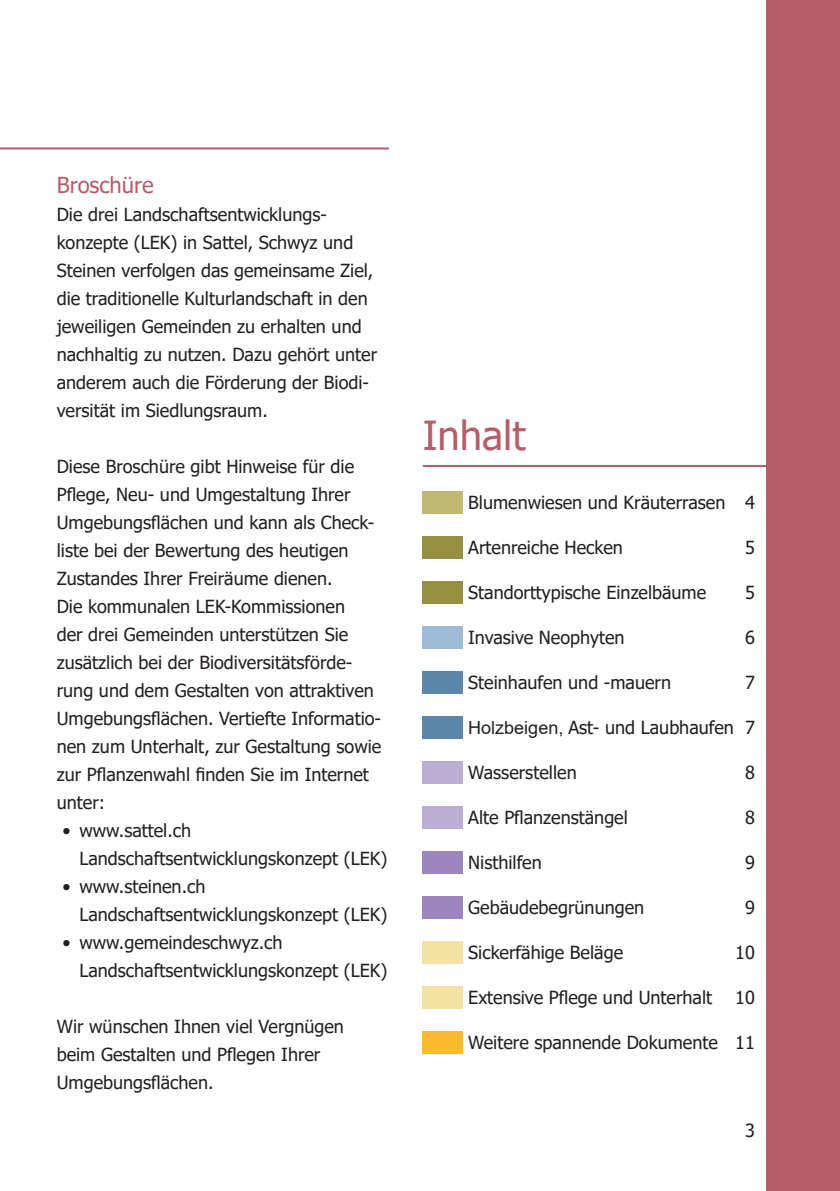
<style>
.page{position:relative;width:840px;height:1191px;background:#fff}
.page>*{position:absolute;margin:0;border:0;box-sizing:border-box;transform-origin:0 0}
.t1{font:40px "Tahoma";color:#b75d6a}
.t2{font:22px "Tahoma";color:#b75d6a}
.t3{font:18px/28px "Tahoma";color:#231f20}
.s1{font-family:"Arial"}
</style>
<div class="page">
<div style="left:765px;top:0;width:74px;height:1191px;background:#b75d6a"></div>
<hr style="left:0;top:147px;width:388px;height:2px;background:#b75d6a">
<hr style="left:422px;top:465px;width:343px;height:2px;background:#b75d6a">
<div style="left:422px;top:491px;width:41px;height:22px;background:#c0b873"></div>
<div style="left:422px;top:536px;width:41px;height:22px;background:#968f3f"></div>
<div style="left:422px;top:581px;width:41px;height:23px;background:#968f3f"></div>
<div style="left:422px;top:626px;width:41px;height:23px;background:#9dbbd7"></div>
<div style="left:422px;top:716px;width:41px;height:23px;background:#5b85a9"></div>
<div style="left:422px;top:761px;width:41px;height:23px;background:#bbaed4"></div>
<div style="left:422px;top:806px;width:41px;height:23px;background:#bbaed4"></div>
<div style="left:422px;top:896px;width:41px;height:23px;background:#9c85bd"></div>
<div style="left:422px;top:851px;width:41px;height:23px;background:#9c85bd"></div>
<div style="left:422px;top:941px;width:41px;height:23px;background:#f4e2a2"></div>
<div style="left:422px;top:986px;width:41px;height:23px;background:#f4e2a2"></div>
<div style="left:422px;top:1031px;width:41px;height:23px;background:#fdb931"></div>
<div style="left:422px;top:671px;width:41px;height:23px;background:#5b85a9"></div>
<p class="t2" style="left:57px;top:170px;width:98px">Broschüre</p>
<p class="t3" style="left:57px;top:201px;width:322px">Die drei Landschaftsentwicklungs&shy;konzepte (LEK) in Sattel, Schwyz und Steinen verfolgen das gemeinsame Ziel, die traditionelle Kulturlandschaft in den jeweiligen Gemeinden zu erhalten und nachhaltig zu nutzen. Dazu gehört unter anderem auch die Förderung der Biodi&shy;versität im Siedlungsraum.</p>
<p class="t3" style="left:57px;top:453px;width:326px">Diese Broschüre gibt Hinweise für die Pflege, Neu- und Umgestaltung Ihrer Umgebungsflächen und kann als Check&shy;liste bei der Bewertung des heutigen Zustandes Ihrer Freiräume dienen.<br>Die kommunalen LEK-Kommissionen<br>der drei Gemeinden unterstützen Sie zusätzlich bei der Biodiversitätsförde&shy;rung und dem Gestalten von attraktiven Umgebungsflächen. Vertiefte Informatio&shy;nen zum Unterhalt, zur Gestaltung sowie zur Pflanzenwahl finden Sie im Internet unter:</p>
<p class="t3" style="left:79px;top:817px;width:309px;text-indent:-17px">• www.sattel.ch<br>Landschaftsentwicklungskonzept (LEK)</p>
<p class="t3" style="left:79px;top:873px;width:309px;text-indent:-17px">• www.steinen.ch<br>Landschaftsentwicklungskonzept (LEK)</p>
<p class="t3" style="left:79px;top:929px;width:309px;text-indent:-17px">• www.gemeindeschwyz.ch<br>Landschaftsentwicklungskonzept (LEK)</p>
<p class="t3" style="left:57px;top:1013px;width:288px">Wir wünschen Ihnen viel Vergnügen beim Gestalten und Pflegen Ihrer<br>Umgebungsflächen.</p>
<h1 class="t1" style="left:422px;top:409px;width:104px">Inhalt</h1>
<p class="t3" style="left:468px;top:489px;width:288px">Blumenwiesen und Kräuterrasen 4</p>
<p class="t3" style="left:468px;top:534px;width:156px">Artenreiche Hecken</p>
<p class="t3" style="left:744px;top:534px;width:11px">5</p>
<p class="t3" style="left:468px;top:579px;width:239px">Standorttypische Einzelbäume</p>
<p class="t3" style="left:744px;top:579px;width:11px">5</p>
<p class="t3" style="left:468px;top:624px;width:158px">Invasive Neophyten</p>
<p class="t3" style="left:744px;top:624px;width:11px">6</p>
<p class="t3" style="left:468px;top:669px;width:204px">Steinhaufen und -mauern</p>
<p class="t3" style="left:744px;top:669px;width:11px">7</p>
<p class="t3" style="left:468px;top:714px;width:288px"><span class="s1">Holzbeigen,</span> Ast- und Laubhaufen 7</p>
<p class="t3" style="left:468px;top:759px;width:110px">Wasserstellen</p>
<p class="t3" style="left:744px;top:759px;width:11px">8</p>
<p class="t3" style="left:468px;top:804px;width:161px">Alte Pflanzenstängel</p>
<p class="t3" style="left:744px;top:804px;width:11px">8</p>
<p class="t3" style="left:468px;top:849px;width:75px">Nisthilfen</p>
<p class="t3" style="left:744px;top:849px;width:11px">9</p>
<p class="t3" style="left:468px;top:894px;width:177px">Gebäudebegrünungen</p>
<p class="t3" style="left:744px;top:894px;width:11px">9</p>
<p class="t3" style="left:468px;top:939px;width:156px">Sickerfähige Beläge</p>
<p class="t3" style="left:734px;top:939px;width:21px">10</p>
<p class="t3" style="left:468px;top:984px;width:245px">Extensive Pflege und Unterhalt</p>
<p class="t3" style="left:734px;top:984px;width:21px">10</p>
<p class="t3" style="left:468px;top:1029px;width:288px">Weitere spannende Dokumente 11</p>
<p class="t3" style="left:744px;top:1117px;width:11px">3</p>
</div>
